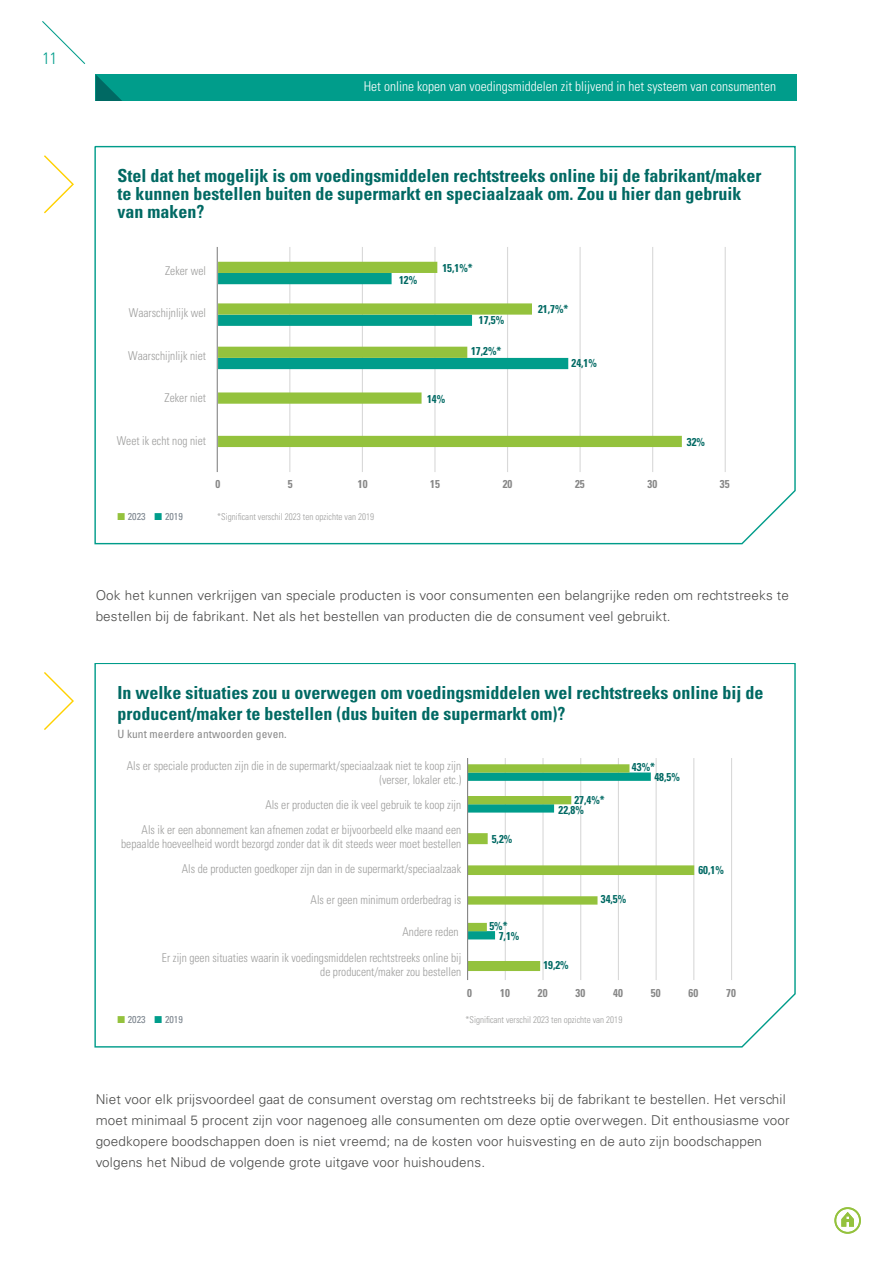
<style>
.page{position:relative;width:893px;height:1263px;background:#fff}
.page>*{position:absolute;margin:0;border:0;box-sizing:border-box;transform-origin:0 0}
.t1{font:700 condensed 18px/18px "Univers LT Std";color:#006963}
.t2{font:300 condensed 16.5px "Univers LT Std";color:#009d8b}
.t3{font:300 13.5px/21px "Univers LT Std";letter-spacing:.01em;color:#4a4a49}
.t4{font:300 condensed 13.5px "Univers LT Std";color:#fff}
.t5{font:300 condensed 12.15px/14.4px "Univers LT Std";color:#9d9d9c;text-align:right;scale:.94 1}
.t6{font:700 condensed 11.4px "Univers LT Std";color:#006963;scale:.96 1}
.t7{font:700 condensed 11.4px "Univers LT Std";color:#878787;scale:.96 1}
.t8{font:condensed 11.4px "Univers LT Std";letter-spacing:.01em;color:#878787}
.t9{font:condensed 10.05px "Univers LT Std";color:#7a838c}
.t10{font:300 condensed 9.45px "Univers LT Std";color:#9d9d9c;scale:.96 1}
.s1{color:#94c23d}
.s2{color:#009d8b}
</style>
<div class="page">
<div style="left:96px;top:74px;width:701px;height:27px;background:#009d8b"></div>
<svg style="left:96px;top:75px;width:26px;height:26px"></svg>
<svg style="left:42px;top:21px;width:44px;height:43px"></svg>
<svg style="left:94px;top:145px;width:702px;height:400px"></svg>
<svg style="left:44px;top:155px;width:30px;height:59px"></svg>
<hr style="left:289px;top:247px;width:1px;height:225px;background:#d9d9d9">
<hr style="left:362px;top:247px;width:1px;height:225px;background:#d9d9d9">
<hr style="left:434px;top:247px;width:1px;height:225px;background:#d9d9d9">
<hr style="left:507px;top:247px;width:1px;height:225px;background:#d9d9d9">
<hr style="left:579px;top:247px;width:2px;height:225px;background:#d9d9d9">
<hr style="left:652px;top:247px;width:1px;height:225px;background:#d9d9d9">
<hr style="left:725px;top:247px;width:1px;height:225px;background:#d9d9d9">
<svg style="left:218px;top:262px;width:464px;height:185px"></svg>
<hr style="left:217px;top:247px;width:1px;height:225px;background:#878787">
<svg style="left:94px;top:663px;width:702px;height:385px"></svg>
<svg style="left:44px;top:672px;width:30px;height:58px"></svg>
<hr style="left:505px;top:758px;width:1px;height:222px;background:#d9d9d9">
<hr style="left:542px;top:758px;width:2px;height:222px;background:#d9d9d9">
<hr style="left:580px;top:758px;width:1px;height:222px;background:#d9d9d9">
<hr style="left:618px;top:758px;width:1px;height:222px;background:#d9d9d9">
<hr style="left:656px;top:758px;width:1px;height:222px;background:#d9d9d9">
<hr style="left:693px;top:758px;width:1px;height:222px;background:#d9d9d9">
<hr style="left:731px;top:758px;width:1px;height:222px;background:#d9d9d9">
<svg style="left:468px;top:764px;width:226px;height:207px"></svg>
<hr style="left:467px;top:758px;width:1px;height:222px;background:#878787">
<svg style="left:841px;top:1212px;width:13px;height:15px"></svg>
<div style="left:834px;top:1207px;width:27px;height:27px;border:2px solid #94c23d;border-radius:50%"></div>
<h2 class="t2" style="left:42px;top:48px;width:16px">11</h2>
<p class="t4" style="left:364px;top:78px;width:414px">Het online kopen van voedingsmiddelen zit blijvend in het systeem van consumenten</p>
<h1 class="t1" style="left:117px;top:167px;width:645px">Stel dat het mogelijk is om voedingsmiddelen rechtstreeks online bij de fabrikant/maker te kunnen bestellen buiten de supermarkt en speciaalzaak om. Zou u hier dan gebruik van maken?</h1>
<p class="t5" style="left:165px;top:264px;width:45px">Zeker wel</p>
<p class="t6" style="left:399px;top:273px;width:20px">12%</p>
<p class="t6" style="left:442px;top:261px;width:33px">15,1%*</p>
<p class="t5" style="left:129px;top:306px;width:84px">Waarschijnlijk wel</p>
<p class="t6" style="left:479px;top:313px;width:28px">17,5%</p>
<p class="t6" style="left:538px;top:302px;width:33px">21,7%*</p>
<p class="t5" style="left:128px;top:349px;width:84px">Waarschijnlijk niet</p>
<p class="t6" style="left:471px;top:344px;width:33px">17,2%*</p>
<p class="t6" style="left:571px;top:356px;width:28px">24,1%</p>
<p class="t5" style="left:165px;top:391px;width:46px">Zeker niet</p>
<p class="t6" style="left:427px;top:392px;width:20px">14%</p>
<p class="t5" style="left:117px;top:434px;width:96px">Weet ik echt nog niet</p>
<p class="t6" style="left:687px;top:435px;width:20px">32%</p>
<p class="t7" style="left:216px;top:477px;width:7px">0</p>
<p class="t7" style="left:288px;top:477px;width:7px">5</p>
<p class="t7" style="left:358px;top:477px;width:12px">10</p>
<p class="t7" style="left:430px;top:477px;width:12px">15</p>
<p class="t7" style="left:503px;top:477px;width:12px">20</p>
<p class="t7" style="left:575px;top:477px;width:12px">25</p>
<p class="t7" style="left:647px;top:477px;width:12px">30</p>
<p class="t7" style="left:720px;top:477px;width:12px">35</p>
<p class="t9" style="left:117px;top:510px;width:67px"><span class="s1">■</span> 2023 <span class="s2">■</span> 2019</p>
<p class="t10" style="left:217px;top:511px;width:165px">*Significant verschil 2023 ten opzichte van 2019</p>
<p class="t3" style="left:96px;top:585px;width:695px">Ook het kunnen verkrijgen van speciale producten is voor consumenten een belangrijke reden om rechtstreeks te bestellen bij de fabrikant. Net als het bestellen van producten die de consument veel gebruikt.</p>
<h1 class="t1" style="left:117px;top:682px;width:647px;line-height:21px">In welke situaties zou u overwegen om voedingsmiddelen wel rechtstreeks online bij de producent/maker te bestellen (dus buiten de supermarkt om)?</h1>
<p class="t8" style="left:117px;top:727px;width:171px">U kunt meerdere antwoorden geven.</p>
<p class="t5" style="left:127px;top:758px;width:357px">Als er speciale producten zijn die in de supermarkt/speciaalzaak niet te koop zijn (verser, lokaler etc.)</p>
<p class="t5" style="left:142px;top:793px;width:341px;line-height:24.5px">Als er producten die ik veel gebruik te koop zijn<br>Als ik er een abonnement kan afnemen zodat er bijvoorbeeld elke maand een</p>
<p class="t5" style="left:121px;top:831px;width:363px;line-height:25px">bepaalde hoeveelheid wordt bezorgd zonder dat ik dit steeds weer moet bestellen<br>Als de producten goedkoper zijn dan in de supermarkt/speciaalzaak</p>
<p class="t5" style="left:311px;top:892px;width:162px">Als er geen minimum orderbedrag is</p>
<p class="t5" style="left:162px;top:918px;width:320px;line-height:26px">Andere reden<br>Er zijn geen situaties waarin ik voedingsmiddelen rechtstreeks online bij</p>
<p class="t5" style="left:320px;top:964px;width:151px">de producent/maker zou bestellen</p>
<p class="t6" style="left:492px;top:832px;width:23px">5,2%</p>
<p class="t6" style="left:489px;top:919px;width:20px">5%*</p>
<p class="t6" style="left:499px;top:929px;width:23px">7,1%</p>
<p class="t6" style="left:574px;top:793px;width:33px">27,4%*</p>
<p class="t6" style="left:558px;top:803px;width:28px">22,8%</p>
<p class="t6" style="left:632px;top:760px;width:25px">43%*</p>
<p class="t6" style="left:654px;top:770px;width:28px">48,5%</p>
<p class="t6" style="left:601px;top:892px;width:28px">34,5%</p>
<p class="t6" style="left:698px;top:863px;width:28px">60,1%</p>
<p class="t6" style="left:543px;top:958px;width:28px">19,2%</p>
<p class="t7" style="left:467px;top:986px;width:7px">0</p>
<p class="t7" style="left:500px;top:986px;width:12px">10</p>
<p class="t7" style="left:538px;top:986px;width:12px">20</p>
<p class="t7" style="left:576px;top:986px;width:12px">30</p>
<p class="t7" style="left:613px;top:986px;width:12px">40</p>
<p class="t7" style="left:651px;top:986px;width:12px">50</p>
<p class="t7" style="left:688px;top:986px;width:12px">60</p>
<p class="t7" style="left:726px;top:986px;width:12px">70</p>
<p class="t9" style="left:117px;top:1013px;width:67px"><span class="s1">■</span> 2023 <span class="s2">■</span> 2019</p>
<p class="t10" style="left:465px;top:1014px;width:165px">*Significant verschil 2023 ten opzichte van 2019</p>
<p class="t3" style="left:96px;top:1089px;width:695px">Niet voor elk prijsvoordeel gaat de consument overstag om rechtstreeks bij de fabrikant te bestellen. Het verschil moet minimaal 5 procent zijn voor nagenoeg alle consumenten om deze optie overwegen. Dit enthousiasme voor goedkopere boodschappen doen is niet vreemd; na de kosten voor huisvesting en de auto zijn boodschappen volgens het Nibud de volgende grote uitgave voor huishoudens.</p>
</div>
